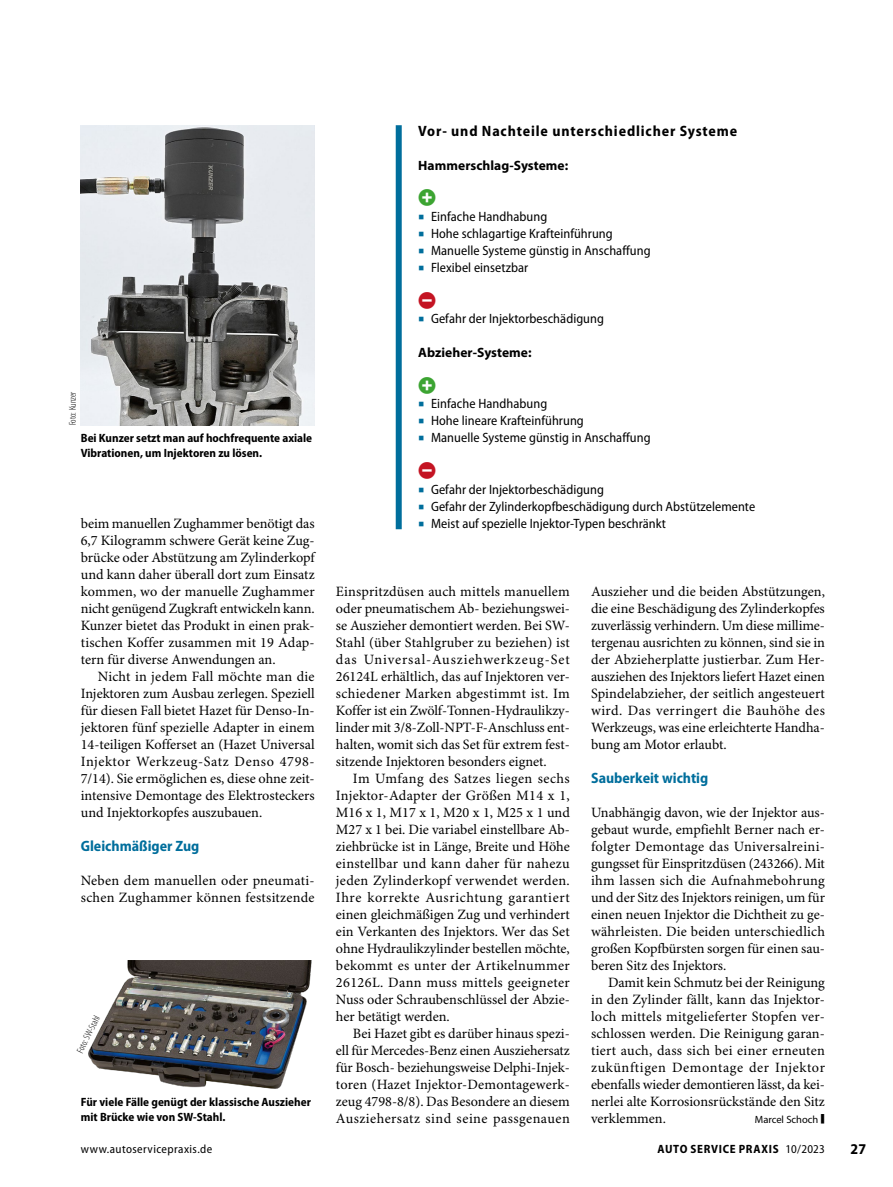
<style>
.page{position:relative;width:893px;height:1187px;background:#fff}
.page>*{position:absolute;margin:0;border:0;box-sizing:border-box;transform-origin:0 0}
.Para_GT_Einzug{font:32.7px "Minion Pro";color:#000;scale:.33 1}
.t1{font:700 semi-condensed 15px "Myriad Pro";letter-spacing:.055em;color:#000}
.SectionHeading_1_Zwi{font:700 semi-condensed 15px "Myriad Pro";color:#006e9c}
.Para_GT_Einzug-2{font:14.25px/17px "Minion Pro";color:#000;text-align:justify}
.Para_GT{font:14.25px/17px "Minion Pro";color:#000;text-align:justify}
.t2{font:semi-condensed 13.5px "Myriad Pro";letter-spacing:.005em;color:#000}
.Para_Box_Standard{font:700 13.5px "Myriad Pro";letter-spacing:.005em;color:#000}
.Table_links_Zwiti_ne{font:13.5px "Blik Buttons";color:#3ca432}
.Table_links_Zwiti_ne-2{font:13.5px "Blik Buttons";color:#c41423}
.Image_Caption_Biti_S{font:700 semi-condensed 12px/15px "Myriad Pro";color:#000}
.t3{font:semi-condensed 12px "Myriad Pro";letter-spacing:.035em;color:#000}
.Image_Caption_Biti_S-2{font:700 semi-condensed 12px "Myriad Pro";letter-spacing:.055em;color:#000}
.Para_GT_Einzug-3{font:10.5px "Myriad Pro";color:#000}
.Image_Source_Bildque{font:300 condensed 9.75px "Myriad Pro";letter-spacing:-.005em;color:#000}
.s1{font-family:"Minion Pro";font-stretch:normal;font-size:15.75px;color:#006e9c}
.s2{font-weight:400}
</style>
<div class="page">
<div style="left:396px;top:125px;width:6px;height:404px;background:#006e9c"></div>
<img style="left:81px;top:126px;width:234px;height:299px">
<img style="left:88px;top:960px;width:224px;height:129px">
<p class="Image_Source_Bildque" style="left:68px;top:425px;width:35px;rotate:-90deg">Foto: Kunzer</p>
<p class="Image_Caption_Biti_S" style="left:81px;top:431px;width:233px">Bei Kunzer setzt man auf hochfrequente axiale<br>Vibrationen, um Injektoren zu lösen.</p>
<p class="Para_GT_Einzug-2" style="left:81px;top:515px;width:235px">beim manuellen Zughammer benötigt das 6,7 Kilogramm schwere Gerät keine Zug&shy;brücke oder Abstützung am Zylinderkopf und kann daher überall dort zum Einsatz kommen, wo der manuelle Zughammer nicht genügend Zugkraft entwickeln kann.<br>Kunzer bietet das Produkt in einen prak&shy;tischen Koffer zusammen mit 19 Adap&shy;tern für diverse Anwendungen an.</p>
<p class="Para_GT_Einzug-2" style="left:81px;top:668px;width:235px;text-indent:17px">Nicht in jedem Fall möchte man die Injektoren zum Ausbau zerlegen. Speziell für diesen Fall bietet Hazet für Denso-In&shy;jektoren fünf spezielle Adapter in einem 14-teiligen Kofferset an (Hazet Universal Injektor Werkzeug-Satz Denso 4798- 7/14). Sie ermöglichen es, diese ohne zeit&shy;intensive Demontage des Elektrosteckers und Injektorkopfes auszubauen.</p>
<p class="SectionHeading_1_Zwi" style="left:81px;top:837px;width:120px">Gleichmäßiger Zug</p>
<p class="Para_GT" style="left:81px;top:872px;width:235px">Neben dem manuellen oder pneumati&shy;schen Zughammer können festsitzende</p>
<p class="Image_Source_Bildque" style="left:75px;top:1050px;width:42px;rotate:-64deg">Foto: SW-Stahl</p>
<p class="Image_Caption_Biti_S" style="left:81px;top:1094px;width:232px">Für viele Fälle genügt der klassische Auszieher mit Brücke wie von SW-Stahl.</p>
<p class="t1" style="left:418px;top:123px;width:320px">Vor- und Nachteile unterschiedlicher Systeme</p>
<p class="Para_Box_Standard" style="left:418px;top:157px;width:151px">Hammerschlag-Systeme:</p>
<p class="Table_links_Zwiti_ne" style="left:420px;top:189px;width:19px">,</p>
<p class="t2" style="left:418px;top:209px;width:130px"><span class="s1">■</span> Einfache Handhabung</p>
<p class="t2" style="left:418px;top:226px;width:196px"><span class="s1">■</span> Hohe schlagartige Krafteinführung</p>
<p class="t2" style="left:418px;top:243px;width:234px"><span class="s1">■</span> Manuelle Systeme günstig in Anschaffung</p>
<p class="t2" style="left:418px;top:260px;width:111px"><span class="s1">■</span> Flexibel einsetzbar</p>
<p class="Table_links_Zwiti_ne-2" style="left:420px;top:291px;width:19px">-</p>
<p class="t2" style="left:418px;top:311px;width:187px"><span class="s1">■</span> Gefahr der Injektorbeschädigung</p>
<p class="Para_Box_Standard" style="left:418px;top:344px;width:115px">Abzieher-Systeme:</p>
<p class="Table_links_Zwiti_ne" style="left:420px;top:376px;width:19px">,</p>
<p class="t2" style="left:418px;top:396px;width:130px"><span class="s1">■</span> Einfache Handhabung</p>
<p class="t2" style="left:418px;top:413px;width:167px"><span class="s1">■</span> Hohe lineare Krafteinführung</p>
<p class="t2" style="left:418px;top:430px;width:234px"><span class="s1">■</span> Manuelle Systeme günstig in Anschaffung</p>
<p class="Table_links_Zwiti_ne-2" style="left:420px;top:461px;width:19px">-</p>
<p class="t2" style="left:418px;top:481px;width:187px"><span class="s1">■</span> Gefahr der Injektorbeschädigung</p>
<p class="t2" style="left:418px;top:498px;width:338px"><span class="s1">■</span> Gefahr der Zylinderkopfbeschädigung durch Abstützelemente</p>
<p class="t2" style="left:418px;top:515px;width:249px"><span class="s1">■</span> Meist auf spezielle Injektor-Typen beschränkt</p>
<p class="Para_GT" style="left:336px;top:583px;width:235px">Einspritzdüsen auch mittels manuellem oder pneumatischem Ab- beziehungswei&shy;se Auszieher demontiert werden. Bei SW-Stahl (über Stahlgruber zu beziehen) ist das Universal-Ausziehwerkzeug-Set 26124L erhältlich, das auf Injektoren ver&shy;schiedener Marken abgestimmt ist. Im Koffer ist ein Zwölf-Tonnen-Hydraulikzy&shy;linder mit 3/8-Zoll-NPT-F-Anschluss ent&shy;halten, womit sich das Set für extrem fest&shy;sitzende Injektoren besonders eignet.</p>
<p class="Para_GT_Einzug-2" style="left:336px;top:770px;width:235px;text-indent:17px">Im Umfang des Satzes liegen sechs Injektor-Adapter der Größen M14 x 1, M16 x 1, M17 x 1, M20 x 1, M25 x 1 und M27 x 1 bei. Die variabel einstellbare Ab&shy;ziehbrücke ist in Länge, Breite und Höhe einstellbar und kann daher für nahezu jeden Zylinderkopf verwendet werden.<br>Ihre korrekte Ausrichtung garantiert einen gleichmäßigen Zug und verhindert ein Verkanten des Injektors. Wer das Set ohne Hydraulikzylinder bestellen möchte, bekommt es unter der Artikelnummer 26126L. Dann muss mittels geeigneter Nuss oder Schraubenschlüssel der Abzie&shy;her betätigt werden.</p>
<p class="Para_GT_Einzug-2" style="left:336px;top:1025px;width:235px;text-indent:17px">Bei Hazet gibt es darüber hinaus spezi&shy;ell für Mercedes-Benz einen Ausziehersatz für Bosch- beziehungsweise Delphi-Injek&shy;toren (Hazet Injektor-Demontagewerk&shy;zeug 4798-8/8). Das Besondere an diesem Ausziehersatz sind seine passgenauen</p>
<p class="Para_GT_Einzug-2" style="left:591px;top:583px;width:235px">Auszieher und die beiden Abstützungen, die eine Beschädigung des Zylinderkopfes zuverlässig verhindern. Um diese millime&shy;tergenau ausrichten zu können, sind sie in der Abzieherplatte justierbar. Zum Her&shy;ausziehen des Injektors liefert Hazet einen Spindelabzieher, der seitlich angesteuert wird. Das verringert die Bauhöhe des Werkzeugs, was eine erleichterte Handha&shy;bung am Motor erlaubt.</p>
<p class="SectionHeading_1_Zwi" style="left:591px;top:769px;width:119px">Sauberkeit wichtig</p>
<p class="Para_GT" style="left:591px;top:804px;width:235px">Unabhängig davon, wie der Injektor aus&shy;gebaut wurde, empfiehlt Berner nach er&shy;folgter Demontage das Universalreini&shy;gungsset für Einspritzdüsen (243266). Mit ihm lassen sich die Aufnahmebohrung und der Sitz des Injektors reinigen, um für einen neuen Injektor die Dichtheit zu ge&shy;währleisten. Die beiden unterschiedlich großen Kopfbürsten sorgen für einen sau&shy;beren Sitz des Injektors.</p>
<p class="Para_GT_Einzug-2" style="left:591px;top:974px;width:235px;text-indent:17px">Damit kein Schmutz bei der Reinigung in den Zylinder fällt, kann das Injektor&shy;loch mittels mitgelieferter Stopfen ver&shy;schlossen werden. Die Reinigung garan&shy;tiert auch, dass sich bei einer erneuten zukünftigen Demontage der Injektor ebenfalls wieder demontieren lässt, da kei&shy;nerlei alte Korrosionsrückstände den Sitz verklemmen.</p>
<p class="Para_GT_Einzug-3" style="left:755px;top:1113px;width:65px">Marcel Schoch</p>
<p class="Para_GT_Einzug" style="left:820px;top:1096px;width:15px">■</p>
<p class="t3" style="left:81px;top:1142px;width:133px">www.autoservicepraxis.de</p>
<p class="Image_Caption_Biti_S-2" style="left:657px;top:1142px;width:169px">AUTO SERVICE PRAXIS <span class="s2">10/2023</span></p>
<p class="t1" style="left:850px;top:1140px;width:17px">27</p>
</div>
